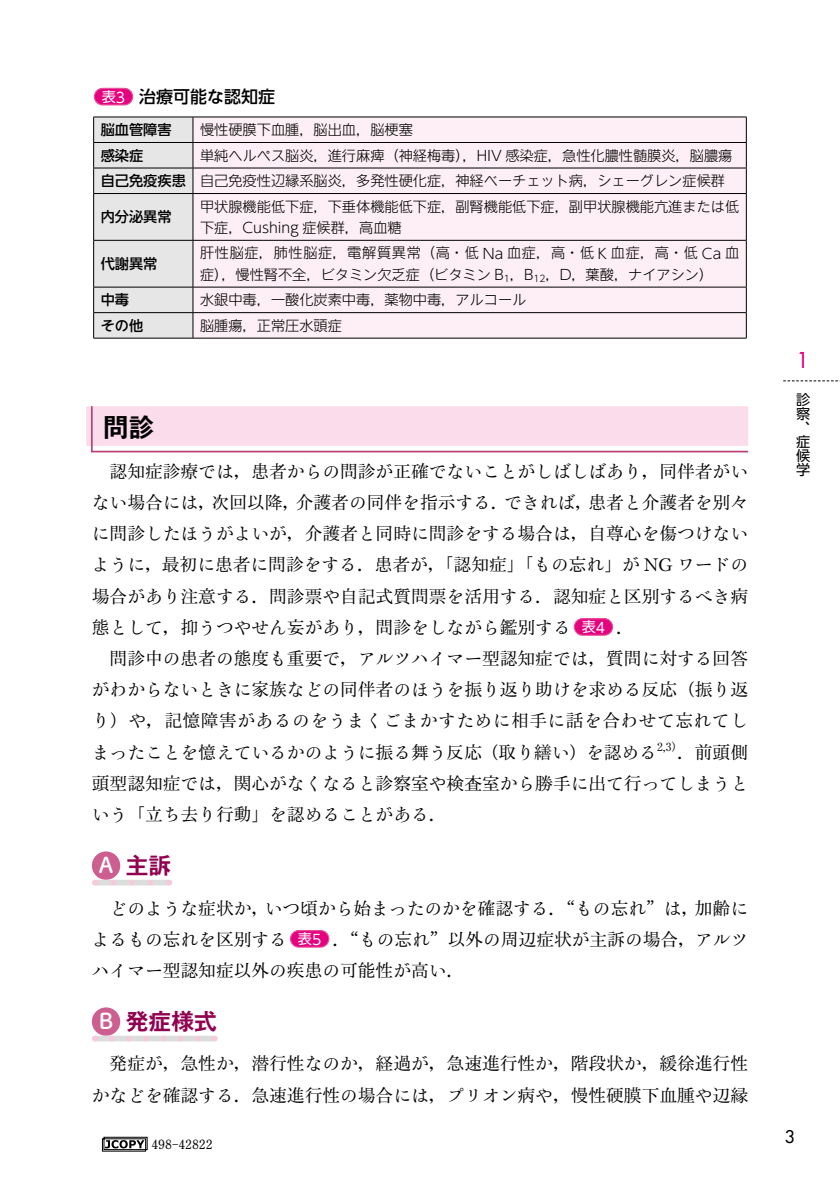
<style>
.page{position:relative;width:840px;height:1191px;background:#fff}
.page>*{position:absolute;margin:0;border:0;box-sizing:border-box;transform-origin:0 0}
.t1{font:700 25.6px "Gothic MB101 Pr 6 De";color:#000}
.t2{font:700 22.6px "Gothic MB101 Pr 6 De";color:#910050}
.t3{font:500 21.2px "Futura Std";color:#e4007f}
.t4{font:500 17.8px/31.2px "Ro H Min Sink Pro";color:#000}
.t5{font:500 17px "UD Shin Go Pr 6";color:#000}
.t6{font:500 17px "Futura Std";color:#000}
.t7{font:300 14.2px/25.6px "UD Shin Go Pr 6";color:#000}
.t8{font:300 14.2px/21.2px "UD Shin Go Pr 6";letter-spacing:.045em;color:#000}
.t9{font:500 14.2px "UD Shin Go Pr 6";color:#000}
.t10{font:14.2px/14.2px "UD Shin Go Pr 6";color:#000;text-align:justify}
.t11{font:14.2px "Ntoday Std Medium KS";color:#000}
.t12{font:700 12.8px "Futo Min A101 Pr 6";color:#000}
.s1{font-weight:400;font-size:14.2px;color:#fff}
.s2{font-family:"Ntoday Std Medium KS";font-weight:400}
.s3{font-family:"Ntoday Std Light KS";font-weight:400}
.s4{font-weight:500}
.s5{font-family:"UD Shin Go Pr 6";font-weight:500}
.s6{font-family:"UD Shin Go Pr 6";font-weight:400;font-size:14.2px;color:#fff}
.s7{font-family:"Shuei M Go Std B";font-weight:400;font-size:21.2px;color:#fff}
</style>
<div class="page">
<svg style="left:783px;top:380px;width:55px;height:1px"></svg>
<svg style="left:102px;top:1136px;width:46px;height:15px"></svg>
<hr style="left:91px;top:451px;width:656px;height:1px;background:#b93e79">
<div style="left:86px;top:406px;width:661px;height:40px;background:#fadcea"></div>
<hr style="left:91px;top:406px;width:2px;height:45px;background:#b93e79">
<svg style="left:96px;top:879px;width:72px;height:6px"></svg>
<svg style="left:113px;top:879px;width:46px;height:6px"></svg>
<svg style="left:96px;top:1035px;width:118px;height:6px"></svg>
<svg style="left:112px;top:1035px;width:93px;height:6px"></svg>
<div style="left:574px;top:618px;width:38px;height:17px;background:#e4007f;border-radius:9px"></div>
<div style="left:573px;top:618px;width:39px;height:18px;border:1px solid #e85298;border-radius:8px"></div>
<div style="left:290px;top:930px;width:38px;height:17px;background:#e4007f;border-radius:9px"></div>
<div style="left:290px;top:930px;width:39px;height:17px;border:1px solid #e85298;border-radius:8px"></div>
<div style="left:92px;top:851px;width:28px;height:28px;background:#cc5e90;border-radius:50%"></div>
<div style="left:92px;top:1007px;width:28px;height:28px;background:#cc5e90;border-radius:50%"></div>
<div style="left:193px;top:118px;width:552px;height:220px;background:#fdeff5"></div>
<hr style="left:193px;top:142px;width:553px;height:1px;background:#000">
<hr style="left:193px;top:168px;width:553px;height:1px;background:#000">
<hr style="left:193px;top:193px;width:553px;height:1px;background:#000">
<hr style="left:193px;top:240px;width:553px;height:1px;background:#000">
<hr style="left:193px;top:287px;width:553px;height:1px;background:#000">
<hr style="left:193px;top:312px;width:553px;height:1px;background:#000">
<hr style="left:93px;top:338px;width:100px;height:1px;background:#000">
<svg style="left:745px;top:118px;width:1px;height:75px"></svg>
<hr style="left:745px;top:194px;width:1px;height:46px;background:#000">
<hr style="left:745px;top:241px;width:1px;height:46px;background:#000">
<svg style="left:93px;top:118px;width:100px;height:220px;background:#d5d5d5"></svg>
<svg style="left:745px;top:287px;width:1px;height:51px"></svg>
<hr style="left:193px;top:338px;width:553px;height:1px;background:#000">
<hr style="left:93px;top:117px;width:100px;height:1px;background:#000">
<hr style="left:193px;top:117px;width:553px;height:1px;background:#000">
<div style="left:94px;top:88px;width:39px;height:17px;background:#e4007f;border-radius:9px"></div>
<div style="left:94px;top:88px;width:39px;height:17px;border:1px solid #e85298;border-radius:8px"></div>
<p class="t5" style="left:102px;top:83px;width:175px"><span class="s1">表3</span> 治療可能<span class="s2">な</span>認知症</p>
<p class="t9" style="left:101px;top:118px;width:72px">脳血管障害</p>
<p class="t7" style="left:200px;top:116px;width:214px">慢性硬膜下血腫，脳出血，脳梗塞</p>
<p class="t9" style="left:101px;top:144px;width:44px">感染症</p>
<p class="t7" style="left:101px;top:142px;width:632px;text-indent:99px">単純<span class="s3">ヘルペス</span>脳炎，進行麻痺（神経梅毒），HIV 感染症，急性化膿性髄膜炎，脳膿瘍<span class="s4">自己免疫疾患</span> 自己免疫性辺縁系脳炎，多発性硬化症，神経<span class="s3">ベーチェット</span>病，<span class="s3">シェーグレン</span>症候群</p>
<p class="t9" style="left:101px;top:205px;width:72px">内分泌異常</p>
<p class="t7" style="left:200px;top:195px;width:540px;line-height:21.2px">甲状腺機能低下症，下垂体機能低下症，副腎機能低下症，副甲状腺機能亢進<span class="s3">または</span>低下症，Cushing 症候群，高血糖</p>
<p class="t9" style="left:101px;top:252px;width:58px">代謝異常</p>
<p class="t8" style="left:200px;top:242px;width:540px">肝性脳症，肺性脳症，電解質異常（高・低 Na 血症，高・低 K 血症，高・低 Ca 血症），慢性腎不全，<span class="s3">ビタミン</span>欠乏症（<span class="s3">ビタミン</span> B<sub>1</sub>，B<sub>12</sub>，D，葉酸，<span class="s3">ナイアシン</span>）</p>
<p class="t9" style="left:101px;top:288px;width:30px">中毒</p>
<p class="t7" style="left:200px;top:286px;width:327px">水銀中毒，一酸化炭素中毒，薬物中毒，<span class="s3">アルコール</span></p>
<p class="t11" style="left:101px;top:315px;width:44px">その<span class="s5">他</span></p>
<p class="t7" style="left:200px;top:312px;width:143px">脳腫瘍，正常圧水頭症</p>
<h1 class="t1" style="left:103px;top:406px;width:53px">問診</h1>
<p class="t4" style="left:92px;top:457px;width:657px">　認知症診療では，患者からの問診が正確でないことがしばしばあり，同伴者がいない場合には，次回以降，介護者の同伴を指示する．できれば，患者と介護者を別々に問診したほうがよいが，介護者と同時に問診をする場合は，自尊心を傷つけないように，最初に患者に問診をする．患者が，「認知症」「もの忘れ」が NG ワードの場合があり注意する．問診票や自記式質問票を活用する．認知症と区別するべき病態として，抑うつやせん妄があり，問診をしながら鑑別する <span class="s6">表4</span> ．<br>　問診中の患者の態度も重要で，アルツハイマー型認知症では，質問に対する回答がわからないときに家族などの同伴者のほうを振り返り助けを求める反応（振り返り）や，記憶障害があるのをうまくごまかすために相手に話を合わせて忘れてしまったことを憶えているかのように振る舞う反応（取り繕い）を認める<sup>2,3）</sup>．前頭側頭型認知症では，関心がなくなると診察室や検査室から勝手に出て行ってしまうという「立ち去り行動」を認めることがある．</p>
<p class="t2" style="left:99px;top:846px;width:74px"><span class="s7">A</span> 主訴</p>
<p class="t4" style="left:92px;top:893px;width:657px;text-align:justify">　どのような症状か，いつ頃から始まったのかを確認する．“もの忘れ”は，加齢によるもの忘れを区別する <span class="s6">表5</span> ．“もの忘れ”以外の周辺症状が主訴の場合，アルツハイマー型認知症以外の疾患の可能性が高い．</p>
<p class="t2" style="left:99px;top:1002px;width:119px"><span class="s7">B</span> 発症様式</p>
<p class="t4" style="left:92px;top:1049px;width:657px">　発症が，急性か，潜行性なのか，経過が，急速進行性か，階段状か，緩徐進行性かなどを確認する．急速進行性の場合には，プリオン病や，慢性硬膜下血腫や辺縁</p>
<p class="t12" style="left:151px;top:1134px;width:63px">498-42822</p>
<p class="t3" style="left:796px;top:347px;width:14px">1</p>
<p class="t10" style="left:795px;top:391px;width:15px">診察、症候学</p>
<p class="t6" style="left:784px;top:1125px;width:11px">3</p>
</div>
